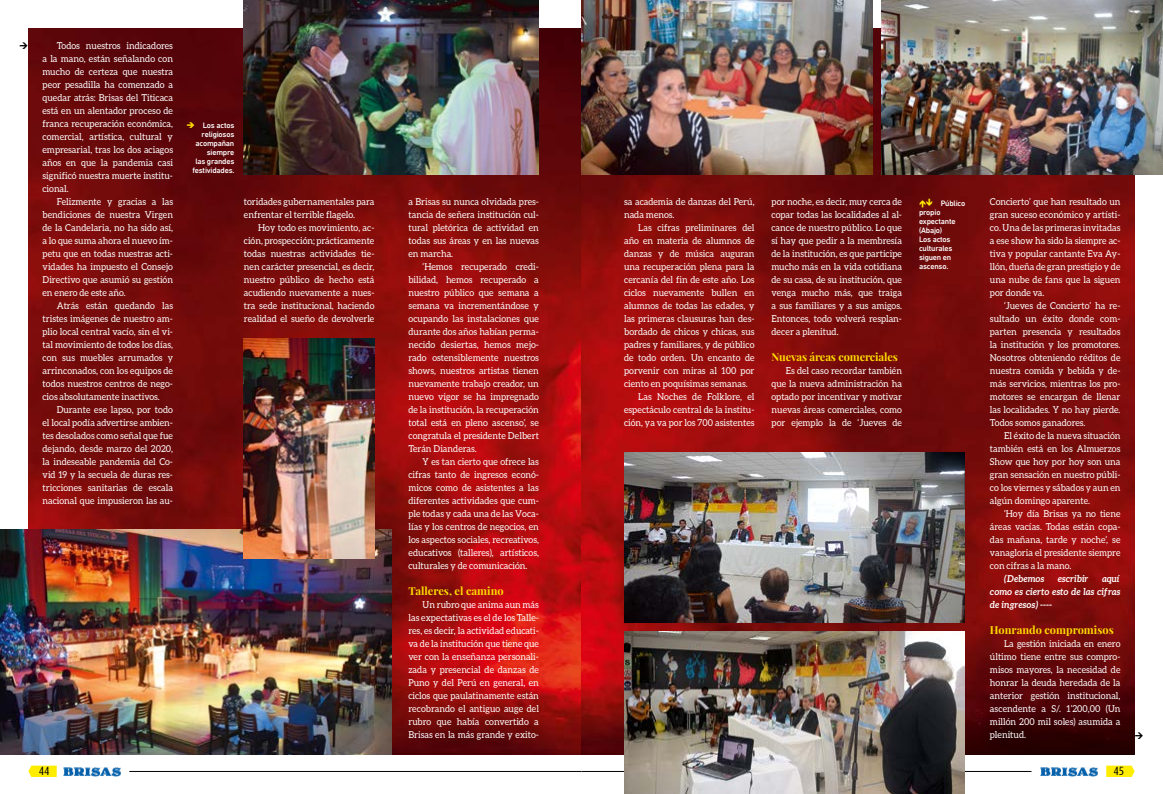
<style>
.page{position:relative;width:1163px;height:794px;background:#fff}
.page>*{position:absolute;margin:0;border:0;box-sizing:border-box;transform-origin:0 0}
.t1{font:12px "Dax Condensed";color:#000}
.t2{font:700 11px "Playfair Display";letter-spacing:-.005em;color:#fd0}
.t3{font:9.5px/13px "Aleo";color:#fff;text-align:justify;scale:.95 1}
.t4{font:italic 700 9.5px/13px "Aleo";color:#fff;text-align:justify;scale:.95 1}
.t5{font:500 8px/9px "DIN Next LT Pro";letter-spacing:-.025em;color:#fff;text-align:right}
.s1{color:#fd0}
</style>
<div class="page">
<hr style="left:129px;top:771px;width:452px;height:1px;background:#000">
<hr style="left:581px;top:771px;width:450px;height:1px;background:#000">
<svg style="left:1106px;top:765px;width:28px;height:12px"></svg>
<svg style="left:28px;top:765px;width:29px;height:12px"></svg>
<img style="left:63px;top:767px;width:58px;height:9px">
<img style="left:1040px;top:767px;width:58px;height:9px">
<img style="left:28px;top:28px;width:1106px;height:726px">
<img style="left:0;top:529px;width:391px;height:225px">
<img style="left:244px;top:0;width:295px;height:174px">
<img style="left:244px;top:339px;width:130px;height:219px">
<img style="left:624px;top:632px;width:340px;height:162px">
<img style="left:581px;top:0;width:290px;height:174px">
<img style="left:624px;top:452px;width:340px;height:171px">
<img style="left:880px;top:0;width:282px;height:174px">
<svg style="left:919px;top:199px;width:13px;height:8px"></svg>
<p class="t3" style="left:43px;top:39px;width:139px;text-indent:14px">Todos nuestros indicadores a la mano, están señalando con mucho de certeza que nuestra peor pesadilla ha comenzado a quedar atrás: Brisas del Titicaca está en un alentador proceso de franca recuperación económica, comercial, artística, cultural y empresarial, tras los dos aciagos años en que la pandemia casi significó nuestra muerte institu&shy;cional.</p>
<p class="t3" style="left:43px;top:195px;width:139px;text-indent:14px">Felizmente y gracias a las bendiciones de nuestra Virgen de la Candelaria, no ha sido así, a lo que suma ahora el nuevo ím&shy;petu que en todas nuestras acti&shy;vidades ha impuesto el Consejo Directivo que asumió su gestión en enero de este año.</p>
<p class="t3" style="left:43px;top:299px;width:139px;text-indent:14px">Atrás están quedando las tristes imágenes de nuestro am&shy;plio local central vacío, sin el vi&shy;tal movimiento de todos los días, con sus muebles arrumados y arrinconados, con los equipos de todos nuestros centros de nego&shy;cios absolutamente inactivos.</p>
<p class="t3" style="left:43px;top:403px;width:139px;text-indent:14px">Durante ese lapso, por todo el local podía advertirse ambien&shy;tes desolados como señal que fue dejando, desde marzo del 2020, la indeseable pandemia del Co&shy;vid 19 y la secuela de duras res&shy;tricciones sanitarias de escala nacional que impusieron las au-</p>
<p class="t5" style="left:187px;top:121px;width:49px"><span class="s1">➔</span> Los actos religiosos acompañan siempre<br>las grandes festividades.</p>
<p class="t3" style="left:244px;top:195px;width:139px">toridades gubernamentales para enfrentar el terrible flagelo.</p>
<p class="t3" style="left:244px;top:221px;width:139px;text-indent:14px">Hoy todo es movimiento, ac&shy;ción, prospección; prácticamente todas nuestras actividades tie&shy;nen carácter presencial, es decir, nuestro público de hecho está acudiendo nuevamente a nues&shy;tra sede institucional, haciendo realidad el sueño de devolverle</p>
<p class="t3" style="left:408px;top:195px;width:139px">a Brisas su nunca olvidada pres&shy;tancia de señera institución cul&shy;tural pletórica de actividad en todas sus áreas y en las nuevas en marcha.</p>
<p class="t3" style="left:408px;top:260px;width:139px;text-indent:14px">‘Hemos recuperado credi&shy;bilidad, hemos recuperado a nuestro público que semana a semana va incrementándose y ocupando las instalaciones que durante dos años habían perma&shy;necido desiertas, hemos mejo&shy;rado ostensiblemente nuestros shows, nuestros artistas tienen nuevamente trabajo creador, un nuevo vigor se ha impregnado de la institución, la recuperación total está en pleno ascenso’, se congratula el presidente Delbert Terán Dianderas.</p>
<p class="t3" style="left:408px;top:455px;width:139px;text-indent:14px">Y es tan cierto que ofrece las cifras tanto de ingresos econó&shy;micos como de asistentes a las diferentes actividades que cum&shy;ple todas y cada una de las Voca&shy;lías y los centros de negocios, en los aspectos sociales, recreativos, educativos (talleres), artísticos, culturales y de comunicación.</p>
<p class="t2" style="left:408px;top:584px;width:97px">Talleres, el camino</p>
<p class="t3" style="left:408px;top:598px;width:139px;text-indent:14px">Un rubro que anima aun más las expectativas es el de los Talle&shy;res, es decir, la actividad educati&shy;va de la institución que tiene que ver con la enseñanza personali&shy;zada y presencial de danzas de Puno y del Perú en general, en ciclos que paulatinamente están recobrando el antiguo auge del rubro que había convertido a Brisas en la más grande y exito-</p>
<p class="t3" style="left:624px;top:195px;width:139px">sa academia de danzas del Perú, nada menos.</p>
<p class="t3" style="left:638px;top:221px;width:124px">Las cifras preliminares del</p>
<p class="t3" style="left:624px;top:234px;width:139px">año en materia de alumnos de</p>
<p class="t3" style="left:624px;top:247px;width:139px">danzas y de música auguran</p>
<p class="t3" style="left:624px;top:260px;width:139px">una recuperación plena para la</p>
<p class="t3" style="left:624px;top:273px;width:139px">cercanía del fin de este año. Los</p>
<p class="t3" style="left:624px;top:286px;width:139px">ciclos nuevamente bullen en</p>
<p class="t3" style="left:624px;top:299px;width:139px">alumnos de todas las edades, y</p>
<p class="t3" style="left:624px;top:312px;width:139px">las primeras clausuras han des-</p>
<p class="t3" style="left:624px;top:325px;width:139px">bordado de chicos y chicas, sus</p>
<p class="t3" style="left:624px;top:338px;width:139px">padres y familiares, y de público</p>
<p class="t3" style="left:624px;top:351px;width:139px">de todo orden. Un encanto de</p>
<p class="t3" style="left:624px;top:364px;width:139px">porvenir con miras al 100 por</p>
<p class="t3" style="left:624px;top:377px;width:132px">ciento en poquísimas semanas.</p>
<p class="t3" style="left:638px;top:390px;width:124px">Las Noches de Folklore, el</p>
<p class="t3" style="left:624px;top:403px;width:139px">espectáculo central de la institu-</p>
<p class="t3" style="left:624px;top:416px;width:139px">ción, ya va por los 700 asistentes</p>
<p class="t3" style="left:771px;top:195px;width:139px">por noche, es decir, muy cerca de copar todas las localidades al al&shy;cance de nuestro público. Lo que sí hay que pedir a la membresía de la institución, es que participe mucho más en la vida cotidiana de su casa, de su institución, que venga mucho más, que traiga a sus familiares y a sus amigos.<br>Entonces, todo volverá resplan&shy;decer a plenitud.</p>
<p class="t2" style="left:771px;top:350px;width:128px">Nuevas áreas comerciales</p>
<p class="t3" style="left:771px;top:364px;width:139px;text-indent:14px">Es del caso recordar también que la nueva administración ha optado por incentivar y motivar nuevas áreas comerciales, como por ejemplo la de ‘Jueves de</p>
<p class="t5" style="left:940px;top:199px;width:26px">Público</p>
<p class="t5" style="left:918px;top:208px;width:38px;text-align:left">propio expectante (Abajo)<br>Los actos culturales siguen en ascenso.</p>
<p class="t3" style="left:989px;top:195px;width:139px">Concierto’ que han resultado un gran suceso económico y artísti&shy;co. Una de las primeras invitadas a ese show ha sido la siempre ac&shy;tiva y popular cantante Eva Ay&shy;llón, dueña de gran prestigio y de una nube de fans que la siguen por donde va.</p>
<p class="t3" style="left:989px;top:299px;width:139px;text-indent:14px">‘Jueves de Concierto’ ha re&shy;sultado un éxito donde com&shy;parten presencia y resultados la institución y los promotores.<br>Nosotros obteniendo réditos de nuestra comida y bebida y de&shy;más servicios, mientras los pro&shy;motores se encargan de llenar las localidades. Y no hay pierde.<br>Todos somos ganadores.</p>
<p class="t3" style="left:989px;top:429px;width:139px;text-indent:14px">El éxito de la nueva situación también está en los Almuerzos Show que hoy por hoy son una gran sensación en nuestro públi&shy;co los viernes y sábados y aun en algún domingo aparente.</p>
<p class="t3" style="left:989px;top:507px;width:139px;text-indent:14px">‘Hoy día Brisas ya no tiene áreas vacías. Todas están copa&shy;das mañana, tarde y noche’, se vanagloria el presidente siempre con cifras a la mano.</p>
<p class="t4" style="left:1003px;top:572px;width:44px">(Debemos</p>
<p class="t4" style="left:1057px;top:572px;width:34px">escribir</p>
<p class="t4" style="left:989px;top:572px;width:139px;text-indent:112px">aquí como es cierto esto de las cifras de ingresos) ----</p>
<p class="t2" style="left:989px;top:623px;width:125px">Honrando compromisos</p>
<p class="t3" style="left:989px;top:637px;width:139px;text-indent:14px">La gestión iniciada en enero último tiene entre sus compro&shy;misos mayores, la necesidad de honrar la deuda heredada de la anterior gestión institucional, ascendente a S/. 1’200,00 (Un millón 200 mil soles) asumida a plenitud.</p>
<p class="t1" style="left:39px;top:764px;width:12px">44</p>
<p class="t1" style="left:1113px;top:764px;width:12px">45</p>
</div>
